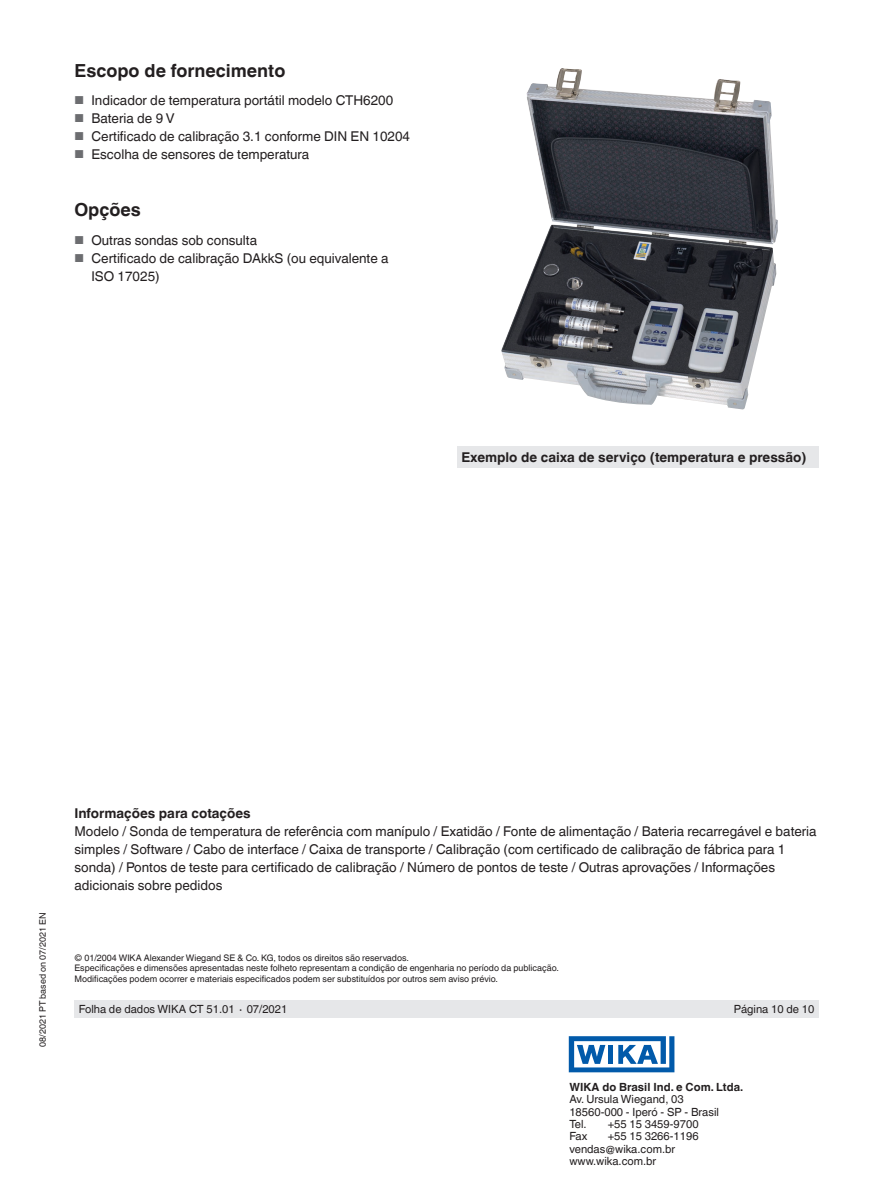
<style>
.page{position:relative;width:893px;height:1188px;background:#fff}
.page>*{position:absolute;margin:0;border:0;box-sizing:border-box;transform-origin:0 0}
.t1{font:700 18px "Helvetica World";color:#231f20}
.t2{font:13.5px/18px "Helvetica World";color:#231f20}
.t3{font:700 13.5px "Helvetica World";color:#231f20}
.t4{font:11.25px/12.3px "Helvetica World";color:#231f20}
.t5{font:700 11.25px "Helvetica World";color:#231f20}
.t6{font:9px/10.5px "Helvetica World";color:#231f20}
.s1{font-size:11.55px;color:#6c6d70}
</style>
<div class="page">
<div style="left:74px;top:1000px;width:745px;height:18px;background:#e6e7e9"></div>
<svg style="left:569px;top:1036px;width:105px;height:36px"></svg>
<img style="left:501px;top:68px;width:277px;height:342px">
<div style="left:457px;top:446px;width:362px;height:22px;background:#e6e7e9"></div>
<h1 class="t1" style="left:74px;top:60px;width:212px">Escopo de fornecimento</h1>
<p class="t2" style="left:74px;top:92px;width:320px"><span class="s1">■</span> Indicador de temperatura portátil modelo CTH6200</p>
<p class="t2" style="left:74px;top:110px;width:102px"><span class="s1">■</span> Bateria de 9 V</p>
<p class="t2" style="left:74px;top:128px;width:337px"><span class="s1">■</span> Certificado de calibração 3.1 conforme DIN EN 10204</p>
<p class="t2" style="left:74px;top:146px;width:236px"><span class="s1">■</span> Escolha de sensores de temperatura</p>
<h1 class="t1" style="left:74px;top:199px;width:68px">Opções</h1>
<p class="t2" style="left:74px;top:231px;width:184px"><span class="s1">■</span> Outras sondas sob consulta</p>
<p class="t2" style="left:91px;top:249px;width:299px;text-indent:-17px"><span class="s1">■</span> Certificado de calibração DAkkS (ou equivalente a<br>ISO 17025)</p>
<p class="t3" style="left:461px;top:449px;width:346px">Exemplo de caixa de serviço (temperatura e pressão)</p>
<p class="t6" style="left:37px;top:1047px;width:136px;rotate:-90deg">08/2021 PT based on 07/2021 EN</p>
<p class="t3" style="left:74px;top:805px;width:178px">Informações para cotações</p>
<p class="t2" style="left:74px;top:822px;width:744px">Modelo / Sonda de temperatura de referência com manípulo / Exatidão / Fonte de alimentação / Bateria recarregável e bateria simples / Software / Cabo de interface / Caixa de transporte / Calibração (com certificado de calibração de fábrica para 1 sonda) / Pontos de teste para certificado de calibração / Número de pontos de teste / Outras aprovações / Informações adicionais sobre pedidos</p>
<p class="t6" style="left:74px;top:952px;width:486px">© 01/2004 WIKA Alexander Wiegand SE &amp; Co. KG, todos os direitos são reservados.<br>Especificações e dimensões apresentadas neste folheto representam a condição de engenharia no período da publicação.<br>Modificações podem ocorrer e materiais especificados podem ser substituídos por outros sem aviso prévio.</p>
<p class="t4" style="left:79px;top:1003px;width:210px">Folha de dados WIKA CT 51.01 ∙ 07/2021</p>
<p class="t4" style="left:734px;top:1003px;width:82px">Página 10 de 10</p>
<p class="t5" style="left:569px;top:1081px;width:175px">WIKA do Brasil Ind. e Com. Ltda.</p>
<p class="t4" style="left:569px;top:1093px;width:151px">Av. Ursula Wiegand, 03<br>18560-000 - Iperó - SP - Brasil<br>Tel.</p>
<p class="t4" style="left:608px;top:1118px;width:92px">+55 15 3459-9700</p>
<p class="t4" style="left:569px;top:1130px;width:19px">Fax</p>
<p class="t4" style="left:569px;top:1130px;width:131px;text-indent:38px">+55 15 3266-1196 vendas@wika.com.br www.wika.com.br</p>
</div>
